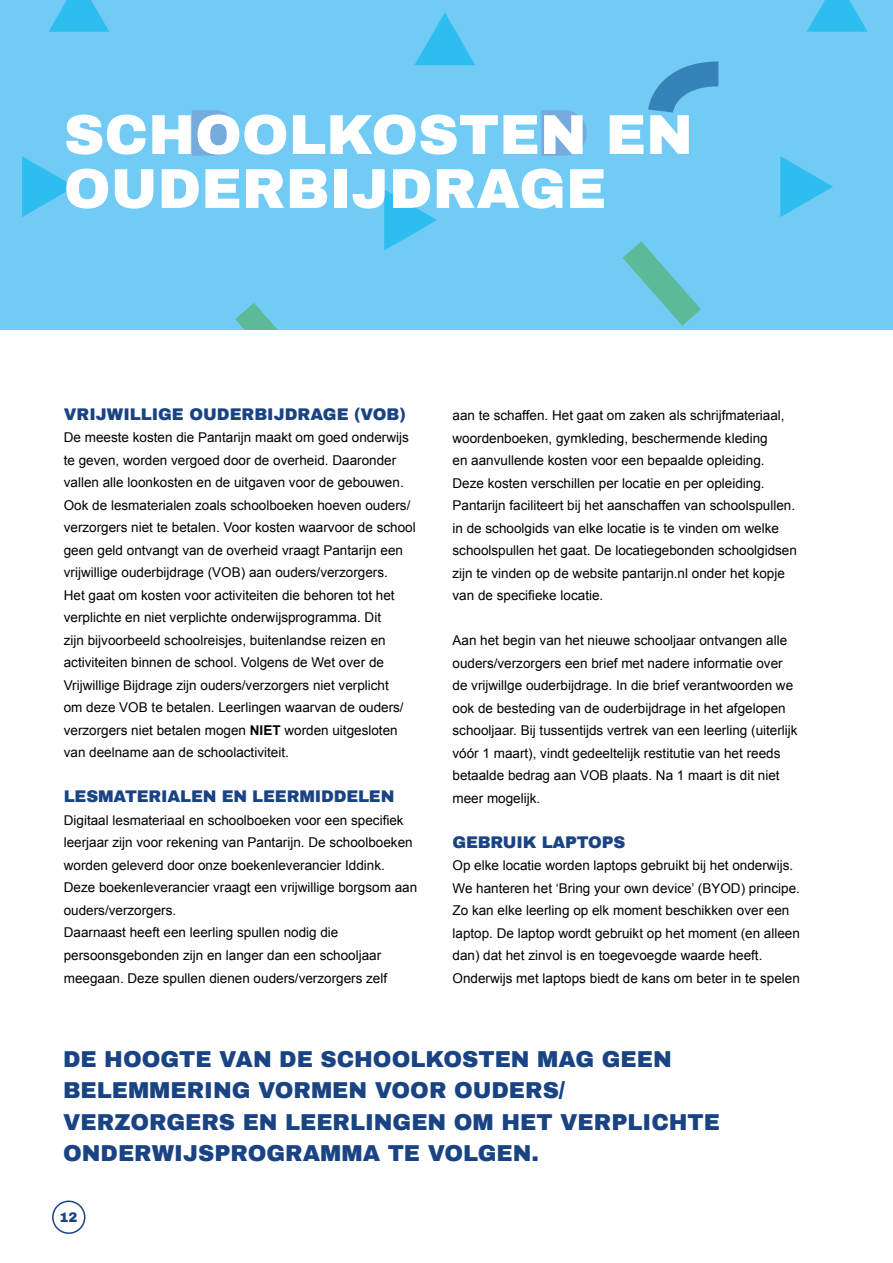
<style>
.page{position:relative;width:893px;height:1263px;background:#fff}
.page>*{position:absolute;margin:0;border:0;box-sizing:border-box;transform-origin:0 0}
.koppen{font:900 56.25px "Archivo";color:#fff}
.subkoppen{font:900 22.5px/31.5px "Archivo";color:#194383}
.subkoppen-2{font:900 16.5px "Archivo";letter-spacing:-.01em;color:#194383}
.platte_tekst{font:13.5px/22.5px "Arial";color:#000}
.t1{font:900 13.5px "Archivo";color:#194383}
.s1{font-weight:700}
</style>
<div class="page">
<div style="left:52px;top:1200px;width:33px;height:34px;border:2px solid #194383;border-radius:50%"></div>
<div style="left:0;top:0;width:893px;height:330px;background:#71cbf4"></div>
<svg style="left:623px;top:241px;width:78px;height:85px"></svg>
<svg style="left:541px;top:110px;width:46px;height:46px;background:#77aedf"></svg>
<svg style="left:807px;top:0;width:61px;height:32px"></svg>
<svg style="left:780px;top:156px;width:53px;height:61px"></svg>
<svg style="left:235px;top:303px;width:43px;height:27px"></svg>
<svg style="left:192px;top:110px;width:46px;height:46px;background:#77aedf"></svg>
<svg style="left:414px;top:12px;width:61px;height:53px"></svg>
<svg style="left:384px;top:190px;width:53px;height:60px"></svg>
<svg style="left:648px;top:61px;width:70px;height:52px"></svg>
<svg style="left:48px;top:0;width:61px;height:32px"></svg>
<svg style="left:22px;top:156px;width:53px;height:61px"></svg>
<p class="koppen" style="left:64px;top:100px;width:631px">SCHOOLKOSTEN EN</p>
<p class="koppen" style="left:64px;top:154px;width:544px">OUDERBIJDRAGE</p>
<p class="subkoppen-2" style="left:64px;top:404px;width:343px">VRIJWILLIGE OUDERBIJDRAGE (VOB)</p>
<p class="platte_tekst" style="left:64px;top:427px;width:353px">De meeste kosten die Pantarijn maakt om goed onderwijs te geven, worden vergoed door de overheid. Daaronder vallen alle loonkosten en de uitgaven voor de gebouwen.<br>Ook de lesmaterialen zoals schoolboeken hoeven ouders/ verzorgers niet te betalen. Voor kosten waarvoor de school geen geld ontvangt van de overheid vraagt Pantarijn een vrijwillige ouderbijdrage (VOB) aan ouders/verzorgers.<br>Het gaat om kosten voor activiteiten die behoren tot het verplichte en niet verplichte onderwijsprogramma. Dit<br>zijn bijvoorbeeld schoolreisjes, buitenlandse reizen en activiteiten binnen de school. Volgens de Wet over de Vrijwillige Bijdrage zijn ouders/verzorgers niet verplicht<br>om deze VOB te betalen. Leerlingen waarvan de ouders/ verzorgers niet betalen mogen <span class="s1">NIET</span> worden uitgesloten van deelname aan de schoolactiviteit.</p>
<p class="subkoppen-2" style="left:64px;top:787px;width:332px">LESMATERIALEN EN LEERMIDDELEN</p>
<p class="platte_tekst" style="left:64px;top:809px;width:355px">Digitaal lesmateriaal en schoolboeken voor een specifiek leerjaar zijn voor rekening van Pantarijn. De schoolboeken worden geleverd door onze boekenleverancier Iddink.<br>Deze boekenleverancier vraagt een vrijwillige borgsom aan ouders/verzorgers.</p>
<p class="platte_tekst" style="left:64px;top:922px;width:325px">Daarnaast heeft een leerling spullen nodig die persoonsgebonden zijn en langer dan een schooljaar meegaan. Deze spullen dienen ouders/verzorgers zelf</p>
<p class="platte_tekst" style="left:452px;top:404px;width:346px">aan te schaffen. Het gaat om zaken als schrijfmateriaal, woordenboeken, gymkleding, beschermende kleding<br>en aanvullende kosten voor een bepaalde opleiding.<br>Deze kosten verschillen per locatie en per opleiding.<br>Pantarijn faciliteert bij het aanschaffen van schoolspullen. in de schoolgids van elke locatie is te vinden om welke schoolspullen het gaat. De locatiegebonden schoolgidsen zijn te vinden op de website pantarijn.nl onder het kopje van de specifieke locatie.</p>
<p class="platte_tekst" style="left:452px;top:629px;width:347px">Aan het begin van het nieuwe schooljaar ontvangen alle ouders/verzorgers een brief met nadere informatie over de vrijwillge ouderbijdrage. In die brief verantwoorden we ook de besteding van de ouderbijdrage in het afgelopen schooljaar. Bij tussentijds vertrek van een leerling (uiterlijk vóór 1 maart), vindt gedeeltelijk restitutie van het reeds betaalde bedrag aan VOB plaats. Na 1 maart is dit niet meer mogelijk.</p>
<p class="subkoppen-2" style="left:452px;top:832px;width:174px">GEBRUIK LAPTOPS</p>
<p class="platte_tekst" style="left:452px;top:854px;width:349px">Op elke locatie worden laptops gebruikt bij het onderwijs.<br>We hanteren het ‘Bring your own device’ (BYOD) principe.<br>Zo kan elke leerling op elk moment beschikken over een laptop. De laptop wordt gebruikt op het moment (en alleen dan) dat het zinvol is en toegevoegde waarde heeft.<br>Onderwijs met laptops biedt de kans om beter in te spelen</p>
<p class="subkoppen" style="left:63px;top:1043px;width:658px">DE HOOGTE VAN DE SCHOOLKOSTEN MAG GEEN<br>BELEMMERING VORMEN VOOR OUDERS/<br>VERZORGERS EN LEERLINGEN OM HET VERPLICHTE</p>
<p class="subkoppen" style="left:63px;top:1137px;width:477px">ONDERWIJSPROGRAMMA TE VOLGEN.</p>
<p class="t1" style="left:60px;top:1209px;width:20px">12</p>
</div>
